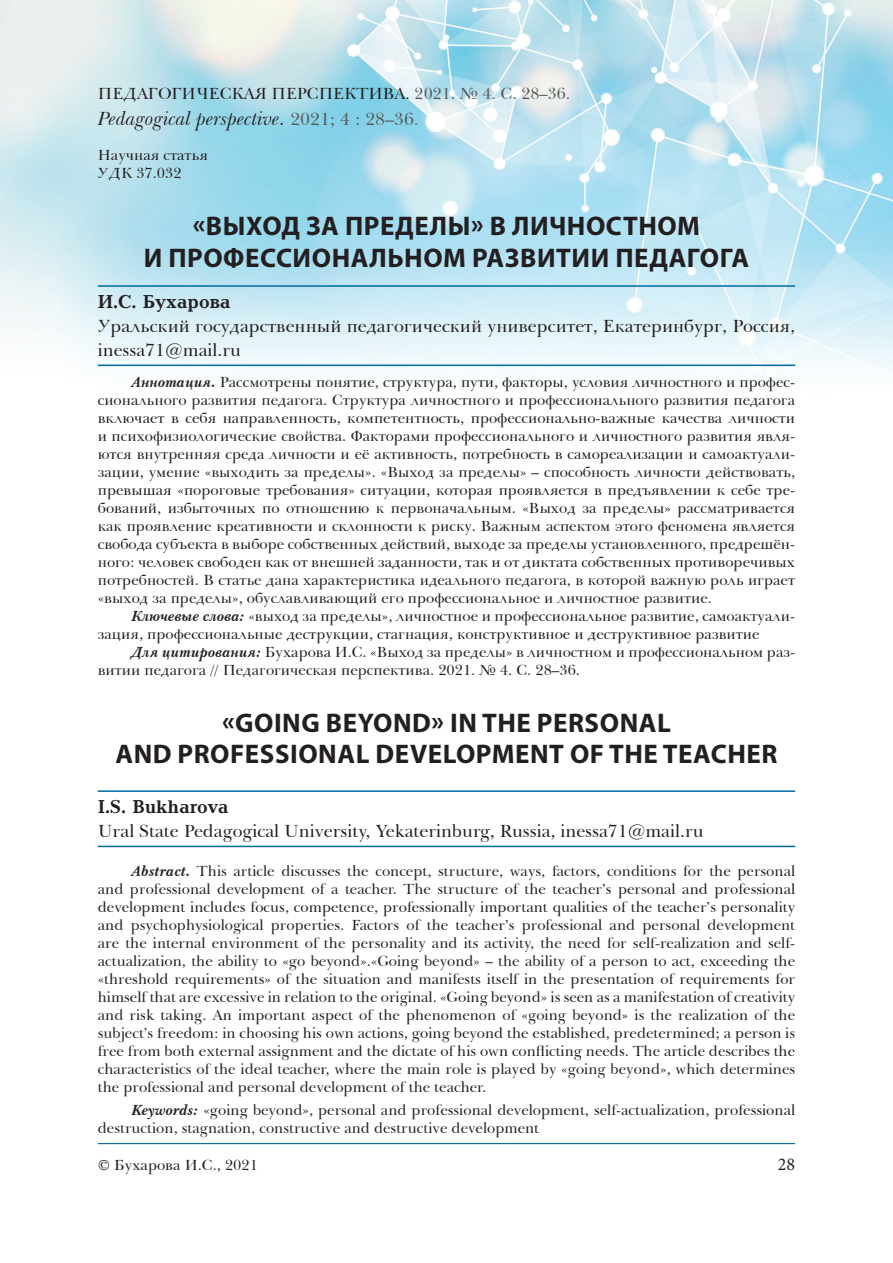
<style>
.page{position:relative;width:893px;height:1263px;background:#fff}
.page>*{position:absolute;margin:0;border:0;box-sizing:border-box;transform-origin:0 0}
.заголовок_статьи{font:700 27px/31.5px "Myriad Pro";letter-spacing:.02em;color:#231f20;text-align:center}
.колонтитул___2_сл_ку{font:italic 19.5px "Baskerville BT";color:#231f20}
.об_авторах__последня{font:18px/24px "Baskerville BT";color:#231f20}
.авторы{font:700 18px "Baltica";color:#231f20}
.t1{font:18px "Minion Pro";color:#231f20}
.колонтитул{font:16.5px "Baskerville BT";color:#231f20}
.основной___1_сл_п_ж{font:15px/18px "Baskerville BT";color:#231f20;text-align:justify}
.основной___2_сл_п_ж{font:15px/18px "Baskerville BT";color:#231f20}
.осн_без_абз_10{font:15px "Baskerville BT";color:#231f20}
.копирайт{font:15px "Baskerville BT";color:#231f20}
.s1{color:#57585a}
.s2{font-style:normal;font-size:18px;color:#57585a}
.s3{font-style:normal;font-size:18px;color:#6c6d70}
.s4{font-weight:700;font-style:italic}
</style>
<div class="page">
<hr style="left:98px;top:1143px;width:697px;height:1px;background:#006aa3">
<img style="left:0;top:0;width:893px;height:373px">
<hr style="left:98px;top:285px;width:697px;height:2px;background:#006aa3">
<hr style="left:98px;top:365px;width:697px;height:1px;background:#006aa3">
<hr style="left:98px;top:790px;width:697px;height:2px;background:#006aa3">
<hr style="left:98px;top:846px;width:697px;height:1px;background:#006aa3">
<p class="колонтитул" style="left:98px;top:82px;width:474px">ПЕДАГОГИЧЕСКАЯ ПЕРСПЕКТИВА. <span class="s1">2021. № 4. С. 28–36.</span></p>
<p class="колонтитул___2_сл_ку" style="left:98px;top:106px;width:322px">Pedagogical perspective. <span class="s2">2021; 4 : 28–36</span><span class="s3">.</span></p>
<p class="осн_без_абз_10" style="left:98px;top:145px;width:112px">Научная статья</p>
<p class="осн_без_абз_10" style="left:98px;top:163px;width:85px">УДК 37.032</p>
<p class="заголовок_статьи" style="left:144px;top:210px;width:607px">«ВЫХОД ЗА ПРЕДЕЛЫ» В ЛИЧНОСТНОМ<br>И ПРОФЕССИОНАЛЬНОМ РАЗВИТИИ ПЕДАГОГА</p>
<p class="авторы" style="left:98px;top:292px;width:134px">И.С. Бухарова</p>
<p class="об_авторах__последня" style="left:98px;top:313px;width:699px">Уральский государственный педагогический университет, Екатеринбург, Россия, inessa71@mail.ru</p>
<p class="основной___1_сл_п_ж" style="left:98px;top:372px;width:699px;text-indent:34px"><span class="s4">Аннотация.</span> Рассмотрены понятие, структура, пути, факторы, условия личностного и профес&shy;сионального развития педагога. Структура личностного и профессионального развития педагога включает в себя направленность, компетентность, профессионально-важные качества личности и психофизиологические свойства. Факторами профессионального и личностного развития явля&shy;ются внутренняя среда личности и её активность, потребность в самореализации и самоактуали&shy;зации, умение «выходить за пределы». «Выход за пределы» – способность личности действовать, превышая «пороговые требования» ситуации, которая проявляется в предъявлении к себе тре&shy;бований, избыточных по отношению к первоначальным. «Выход за пределы» рассматривается как проявление креативности и склонности к риску. Важным аспектом этого феномена является свобода субъекта в выборе собственных действий, выходе за пределы установленного, предрешён&shy;ного: человек свободен как от внешней заданности, так и от диктата собственных противоречивых потребностей. В статье дана характеристика идеального педагога, в которой важную роль играет «выход за пределы», обуславливающий его профессиональное и личностное развитие.</p>
<p class="основной___2_сл_п_ж" style="left:98px;top:606px;width:699px;text-indent:34px"><span class="s4">Ключевые слова:</span> «выход за пределы», личностное и профессиональное развитие, самоактуали&shy;зация, профессиональные деструкции, стагнация, конструктивное и деструктивное развитие</p>
<p class="основной___2_сл_п_ж" style="left:98px;top:642px;width:699px;text-indent:34px"><span class="s4">Для цитирования:</span> Бухарова И.С. «Выход за пределы» в личностном и профессиональном раз&shy;витии педагога // Педагогическая перспектива. 2021. № 4. С. 28–36.</p>
<p class="заголовок_статьи" style="left:115px;top:706px;width:664px">«GOING BEYOND» IN THE PERSONAL<br>AND PROFESSIONAL DEVELOPMENT OF THE TEACHER</p>
<p class="авторы" style="left:98px;top:797px;width:132px">I.S. Bukharova</p>
<p class="об_авторах__последня" style="left:98px;top:818px;width:607px">Ural State Pedagogical University, Yekaterinburg, Russia, inessa71@mail.ru</p>
<p class="основной___1_сл_п_ж" style="left:98px;top:862px;width:699px;text-indent:34px"><span class="s4">Аbstract.</span> This article discusses the concept, structure, ways, factors, conditions for the personal and professional development of a teacher. The structure of the teacher’s personal and professional development includes focus, competence, professionally important qualities of the teacher’s personality and psychophysiological properties. Factors of the teacher’s professional and personal development are the internal environment of the personality and its activity, the need for self-realization and self&shy;actualization, the ability to «go beyond».«Going beyond» – the ability of a person to act, exceeding the «threshold requirements» of the situation and manifests itself in the presentation of requirements for himself that are excessive in relation to the original. «Going beyond» is seen as a manifestation of creativity and risk taking. An important aspect of the phenomenon of «going beyond» is the realization of the subject’s freedom: in choosing his own actions, going beyond the established, predetermined; a person is free from both external assignment and the dictate of his own conflicting needs. The article describes the characteristics of the ideal teacher, where the main role is played by «going beyond», which determines the professional and personal development of the teacher.</p>
<p class="основной___1_сл_п_ж" style="left:98px;top:1100px;width:699px;text-indent:34px"><span class="s4">Keywords:</span> «going beyond», personal and professional development, self-actualization, professional destruction, stagnation, constructive and destructive development</p>
<p class="копирайт" style="left:98px;top:1154px;width:162px">© Бухарова И.С., 2021</p>
<p class="t1" style="left:778px;top:1153px;width:19px">28</p>
</div>
